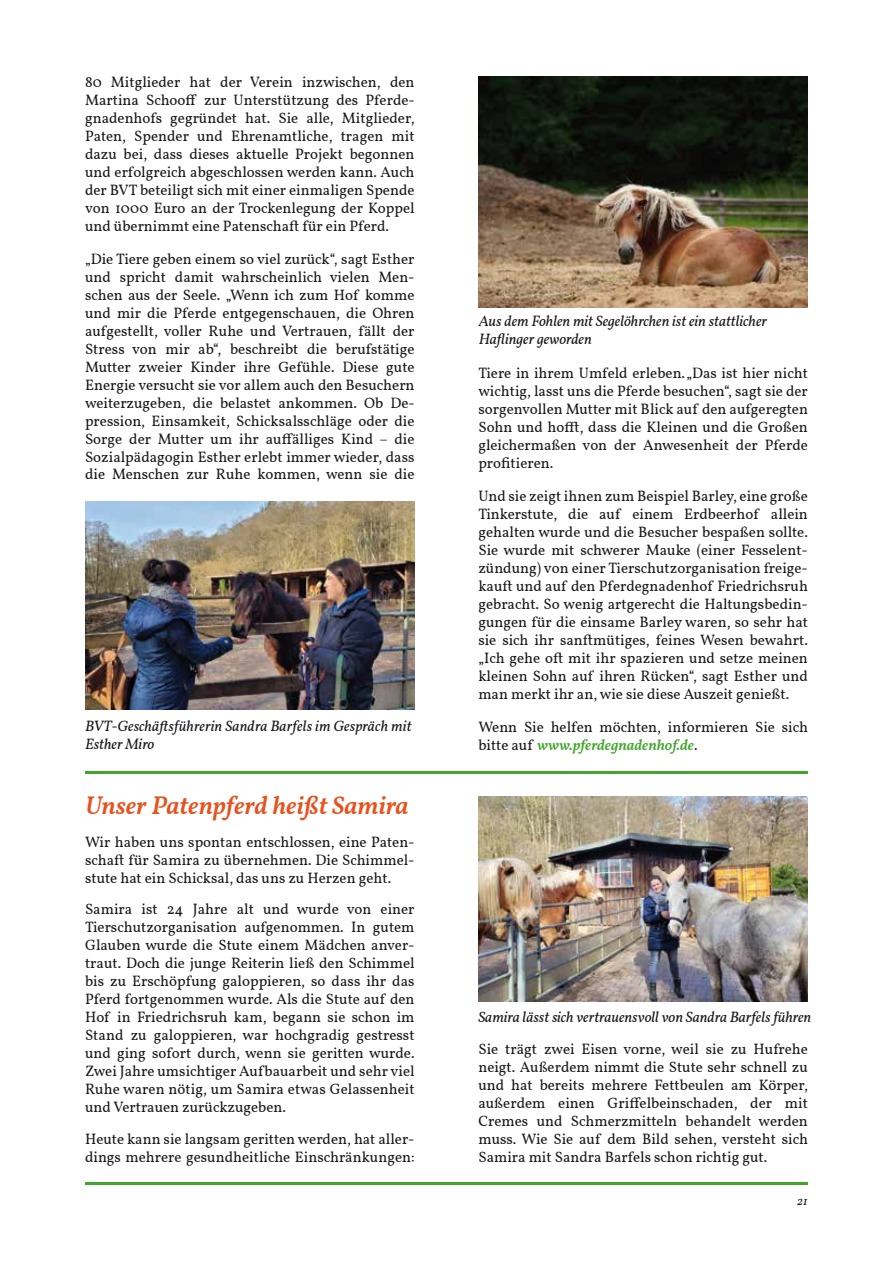
<style>
.page{position:relative;width:893px;height:1263px;background:#fff}
.page>*{position:absolute;margin:0;border:0;box-sizing:border-box;transform-origin:0 0}
.t1{font:italic 600 25.5px "Vollkorn";color:#e8511e}
.t2{font:15px/18px "Vollkorn";color:#1a171c;text-align:justify}
.t3{font:italic 15px/18px "Vollkorn";color:#1a171c}
.t4{font:italic 12px "Vollkorn";color:#1a171c}
.s1{font-weight:600;font-style:italic;color:#41a62b}
</style>
<div class="page">
<hr style="left:85px;top:1182px;width:723px;height:2px;background:#41a62b">
<img style="left:85px;top:502px;width:330px;height:207px">
<hr style="left:85px;top:771px;width:723px;height:2px;background:#41a62b">
<img style="left:478px;top:77px;width:330px;height:230px">
<img style="left:478px;top:797px;width:330px;height:205px">
<p class="t2" style="left:85px;top:74px;width:331px">80 Mitglieder hat der Verein inzwischen, den Martina Schooff zur Unterstützung des Pferde&shy;gnadenhofs gegründet hat. Sie alle, Mitglieder, Paten, Spender und Ehrenamtliche, tragen mit dazu bei, dass dieses aktuelle Projekt begonnen und erfolgreich abgeschlossen werden kann. Auch der BVT beteiligt sich mit einer einmaligen Spende von 1000 Euro an der Trockenlegung der Koppel und übernimmt eine Patenschaft für ein Pferd.</p>
<p class="t2" style="left:85px;top:251px;width:331px">„Die Tiere geben einem so viel zurück“, sagt Esther und spricht damit wahrscheinlich vielen Men&shy;schen aus der Seele. „Wenn ich zum Hof komme und mir die Pferde entgegenschauen, die Ohren aufgestellt, voller Ruhe und Vertrauen, fällt der Stress von mir ab“, beschreibt die berufstätige Mutter zweier Kinder ihre Gefühle. Diese gute Energie versucht sie vor allem auch den Besuchern weiterzugeben, die belastet ankommen. Ob De&shy;pression, Einsamkeit, Schicksalsschläge oder die Sorge der Mutter um ihr auffälliges Kind – die Sozialpädagogin Esther erlebt immer wieder, dass</p>
<p class="t2" style="left:85px;top:465px;width:331px">die Menschen zur Ruhe kommen, wenn sie die</p>
<p class="t3" style="left:85px;top:718px;width:328px">BVT-Geschäftsführerin Sandra Barfels im Gespräch mit<br>Esther Miro</p>
<p class="t1" style="left:85px;top:786px;width:325px">Unser Patenpferd heißt Samira</p>
<p class="t2" style="left:85px;top:833px;width:331px">Wir haben uns spontan entschlossen, eine Paten&shy;schaft für Samira zu übernehmen. Die Schimmel&shy;stute hat ein Schicksal, das uns zu Herzen geht.</p>
<p class="t2" style="left:85px;top:900px;width:331px">Samira ist 24 Jahre alt und wurde von einer Tierschutzorganisation aufgenommen. In gutem Glauben wurde die Stute einem Mädchen anver&shy;traut. Doch die junge Reiterin ließ den Schimmel bis zu Erschöpfung galoppieren, so dass ihr das Pferd fortgenommen wurde. Als die Stute auf den Hof in Friedrichsruh kam, begann sie schon im Stand zu galoppieren, war hochgradig gestresst und ging sofort durch, wenn sie geritten wurde.<br>Zwei Jahre umsichtiger Aufbauarbeit und sehr viel Ruhe waren nötig, um Samira etwas Gelassenheit und Vertrauen zurückzugeben.</p>
<p class="t2" style="left:85px;top:1130px;width:331px">Heute kann sie langsam geritten werden, hat aller&shy;dings mehrere gesundheitliche Einschränkungen:</p>
<p class="t3" style="left:479px;top:312px;width:290px">Aus dem Fohlen mit Segelöhrchen ist ein stattlicher<br>Haflinger geworden</p>
<p class="t2" style="left:478px;top:364px;width:331px">Tiere in ihrem Umfeld erleben.„Das ist hier nicht wichtig, lasst uns die Pferde besuchen“, sagt sie der sorgenvollen Mutter mit Blick auf den aufgeregten Sohn und hofft, dass die Kleinen und die Großen gleichermaßen von der Anwesenheit der Pferde profitieren.</p>
<p class="t2" style="left:478px;top:487px;width:331px">Und sie zeigt ihnen zum Beispiel Barley, eine große Tinkerstute, die auf einem Erdbeerhof allein gehalten wurde und die Besucher bespaßen sollte.<br>Sie wurde mit schwerer Mauke (einer Fesselent&shy;zündung) von einer Tierschutzorganisation freige&shy;kauft und auf den Pferdegnadenhof Friedrichsruh gebracht. So wenig artgerecht die Haltungsbedin&shy;gungen für die einsame Barley waren, so sehr hat sie sich ihr sanftmütiges, feines Wesen bewahrt. „Ich gehe oft mit ihr spazieren und setze meinen kleinen Sohn auf ihren Rücken“, sagt Esther und man merkt ihr an, wie sie diese Auszeit genießt.</p>
<p class="t2" style="left:478px;top:718px;width:331px">Wenn Sie helfen möchten, informieren Sie sich bitte auf <span class="s1">www.pferdegnadenhof.de</span>.</p>
<p class="t3" style="left:478px;top:1008px;width:334px">Samira lässt sich vertrauensvoll von Sandra Barfels führen</p>
<p class="t2" style="left:478px;top:1040px;width:331px">Sie trägt zwei Eisen vorne, weil sie zu Hufrehe neigt. Außerdem nimmt die Stute sehr schnell zu und hat bereits mehrere Fettbeulen am Körper, außerdem einen Griffelbeinschaden, der mit Cremes und Schmerzmitteln behandelt werden muss. Wie Sie auf dem Bild sehen, versteht sich Samira mit Sandra Barfels schon richtig gut.</p>
<p class="t4" style="left:797px;top:1192px;width:12px">21</p>
</div>
